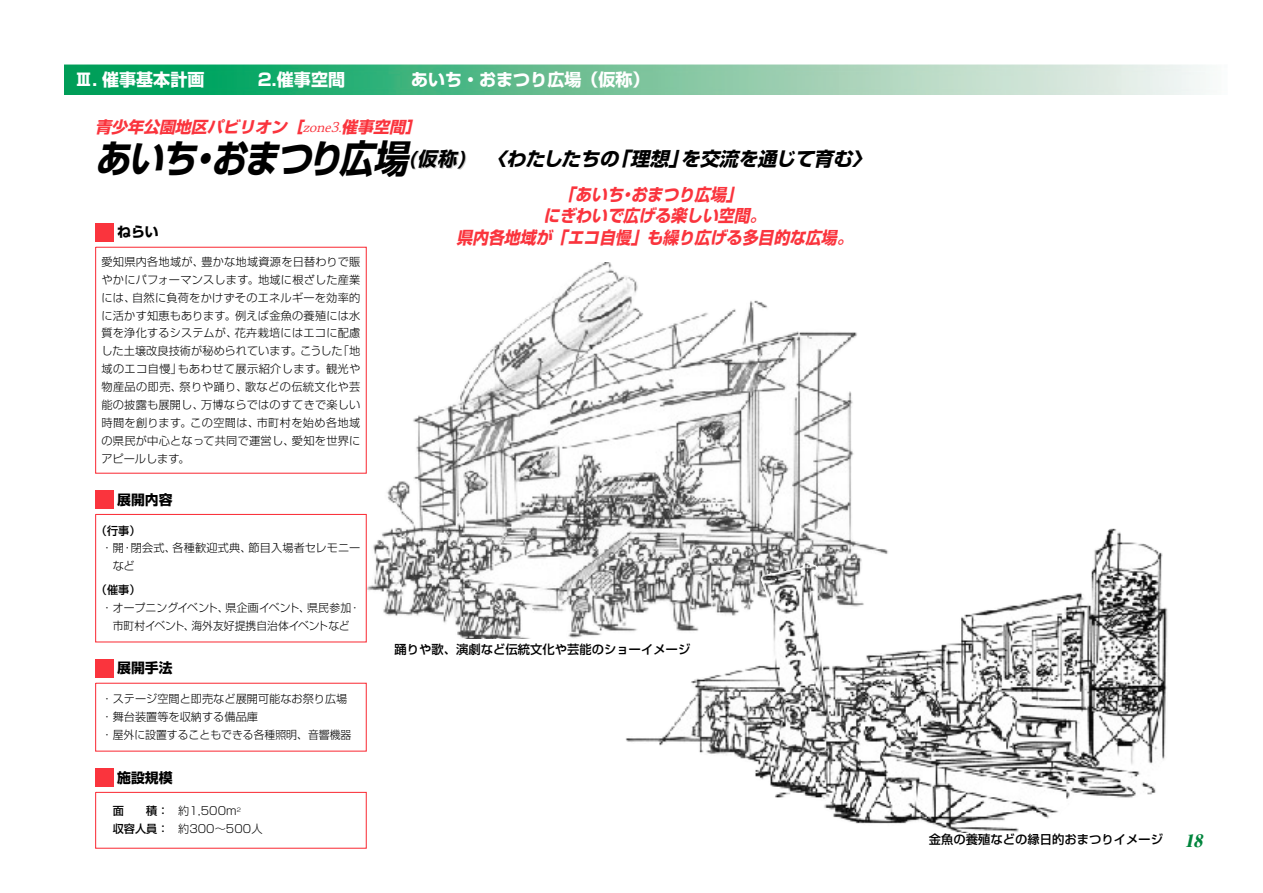
<style>
.page{position:relative;width:1263px;height:893px;background:#fff}
.page>*{position:absolute;margin:0;border:0;box-sizing:border-box;transform-origin:0 0}
.t1{font:italic 700 19.2px "Shin Go";color:#000}
.t2{font:italic 700 17.1px/21.3px "Shin Go";color:#fa343d;text-align:center;scale:.93 1}
.t3{font:700 17.1px "Shin Go";color:#fff}
.t4{font:italic 900 17.1px "Ryumin";color:#01853c}
.t5{font:italic 700 15.9px "Shin Go";color:#fa343d}
.t6{font:700 13.8px "Shin Go";color:#000}
.t7{font:500 12.3px "Shin Go";color:#000}
.t8{font:300 11.25px/17.9px "Shin Go";color:#000}
.t9{font:500 11.25px "Shin Go";color:#000}
.s1{font-family:"Chaparral Display";font-weight:400}
.s2{font-size:38.4px}
.s3{color:#ccc}
.s4{font-weight:500}
</style>
<div class="page">
<img style="left:65px;top:64px;width:1144px;height:31px">
<img style="left:359px;top:262px;width:498px;height:376px">
<div style="left:95px;top:791px;width:272px;height:57px;border:1px solid #fa343d"></div>
<div style="left:95px;top:768px;width:18px;height:18px;background:#fa343d"></div>
<div style="left:95px;top:682px;width:272px;height:69px;border:1px solid #fa343d"></div>
<div style="left:95px;top:659px;width:18px;height:18px;background:#fa343d"></div>
<div style="left:95px;top:514px;width:272px;height:128px;border:1px solid #fa343d"></div>
<div style="left:95px;top:490px;width:18px;height:18px;background:#fa343d"></div>
<div style="left:95px;top:247px;width:272px;height:226px;border:1px solid #fa343d"></div>
<div style="left:95px;top:223px;width:18px;height:18px;background:#fa343d"></div>
<img style="left:625px;top:527px;width:543px;height:306px">
<h2 class="t3" style="left:75px;top:68px;width:131px">Ⅲ. 催事基本計画</h2>
<h2 class="t3" style="left:258px;top:68px;width:89px">2.催事空間</h2>
<h2 class="t3" style="left:411px;top:68px;width:240px">あいち・おまつり広場（仮称）</h2>
<h3 class="t5" style="left:95px;top:116px;width:332px">青少年公園地区パビリオン［<span class="s1">zone3.</span>催事空間］</h3>
<h1 class="t1" style="left:95px;top:146px;width:783px"><span class="s2">あいち･おまつり広場</span>(<span class="s3">仮称</span>) 〈わたしたちの「理想」を交流を通じて育む〉</h1>
<h2 class="t2" style="left:456px;top:183px;width:432px">「あいち･おまつり広場」<br>にぎわいで広げる楽しい空間。<br>県内各地域が「エコ自慢」も繰り広げる多目的な広場。</h2>
<p class="t6" style="left:117px;top:223px;width:43px">ねらい</p>
<p class="t8" style="left:101px;top:252px;width:260px;text-align:justify">愛知県内各地域が、豊かな地域資源を日替わりで賑やかにパフォーマンスします。地域に根ざした産業には、自然に負荷をかけずそのエネルギーを効率的に活かす知恵もあります。例えば金魚の養殖には水質を浄化するシステムが、花卉栽培にはエコに配慮した土壌改良技術が秘められています。こうした「地域のエコ自慢」もあわせて展示紹介します。観光や物産品の即売、祭りや踊り、歌などの伝統文化や芸能の披露も展開し、万博ならではのすてきで楽しい時間を創ります。この空間は、市町村を始め各地域の県民が中心となって共同で運営し、愛知を世界にアピールします。</p>
<p class="t6" style="left:117px;top:490px;width:57px">展開内容</p>
<p class="t9" style="left:96px;top:523px;width:46px">（行事）</p>
<p class="t8" style="left:113px;top:539px;width:249px;text-indent:-11px">・開・閉会式、各種歓迎式典、節目入場者セレモニーなど</p>
<p class="t9" style="left:96px;top:582px;width:46px">（催事）</p>
<p class="t8" style="left:101px;top:598px;width:260px;text-align:center">・オープニングイベント、県企画イベント、県民参加・市町村イベント、海外友好提携自治体イベントなど</p>
<p class="t6" style="left:117px;top:659px;width:57px">展開手法</p>
<p class="t8" style="left:101px;top:689px;width:251px">・ステージ空間と即売など展開可能なお祭り広場・舞台装置等を収納する備品庫<br>・屋外に設置することもできる各種照明、音響機器</p>
<p class="t6" style="left:117px;top:768px;width:57px">施設規模</p>
<p class="t8" style="left:113px;top:801px;width:151px;text-indent:34px"><span class="s4">積：</span> 約1,500m<sup>2<br></sup><span class="s4">収容人員：</span> 約300～500人</p>
<p class="t9" style="left:113px;top:803px;width:13px">面</p>
<p class="t7" style="left:394px;top:641px;width:297px">踊りや歌、演劇など伝統文化や芸能のショーイメージ</p>
<p class="t7" style="left:929px;top:831px;width:236px">金魚の養殖などの縁日的おまつりイメージ</p>
<h2 class="t4" style="left:1185px;top:829px;width:23px">18</h2>
</div>
